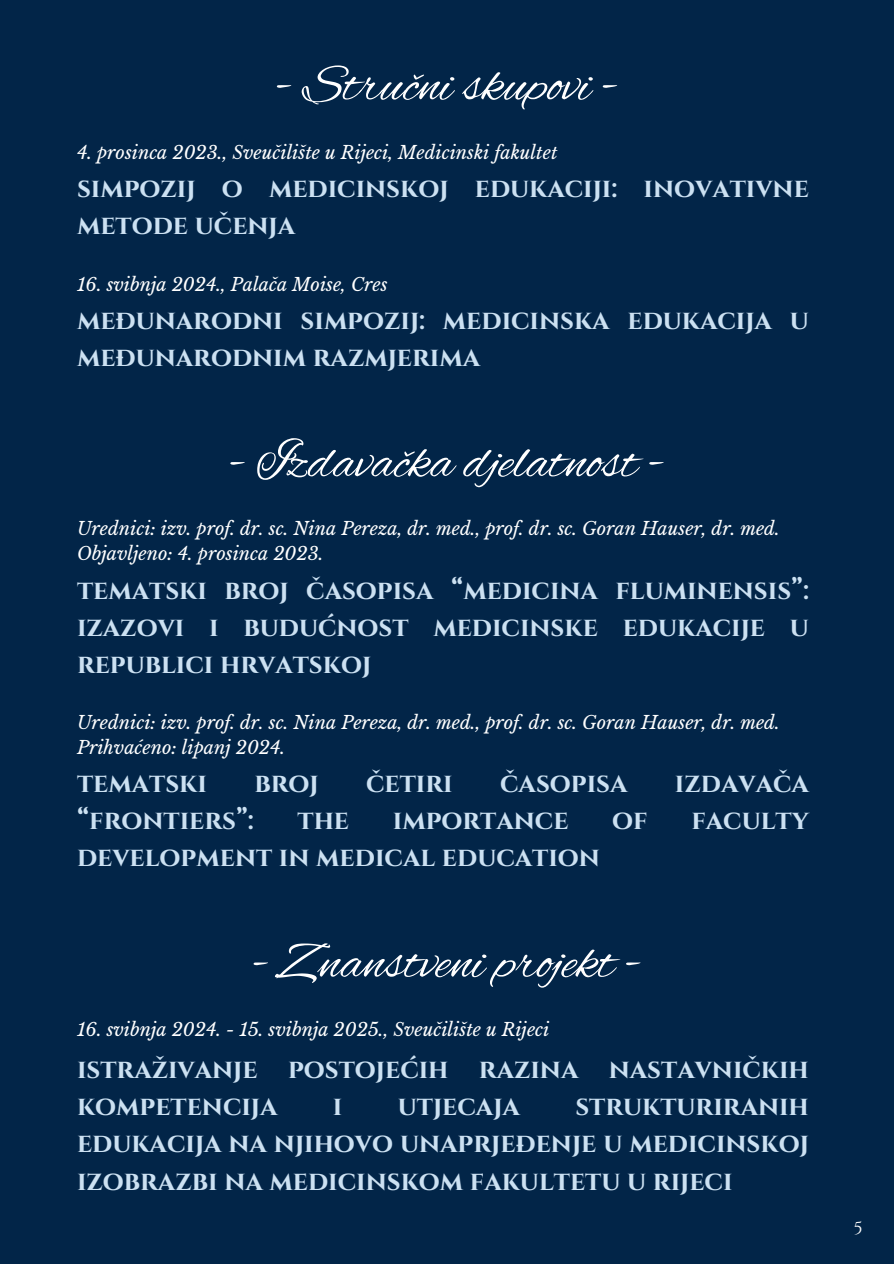
<style>
.page{position:relative;width:894px;height:1264px;background:#fff}
.page>*{position:absolute;margin:0;border:0;box-sizing:border-box;transform-origin:0 0}
.t1{font:54px "Alex Brush";color:#fff}
.t2{font:700 27px/37.2px "Cinzel";color:#cce1f2}
.t3{font:700 22.35px "Cinzel";color:#cce1f2}
.t4{font:italic 18px "Libre Baskerville";color:#fff}
.t5{font:18px "Cinzel";color:#fff}
</style>
<div class="page">
<div style="left:0;top:0;width:893px;height:1263px;background:#022548"></div>
<h1 class="t1" style="left:276px;top:55px;width:343px">- Stručni skupovi -</h1>
<h2 class="t4" style="left:77px;top:141px;width:482px">4. prosinca 2023., Sveučilište u Rijeci, Medicinski fakultet</h2>
<p class="t2" style="left:77px;top:170px;width:733px">SIMPOZIJ O MEDICINSKOJ EDUKACIJI: INOVATIVNE<br>METODE UČENJA</p>
<h2 class="t4" style="left:77px;top:273px;width:312px">16. svibnja 2024., Palača Moise, Cres</h2>
<p class="t2" style="left:77px;top:302px;width:733px">MEDUNARODNI SIMPOZIJ: MEDICINSKA EDUKACIJA U<br>MEDUNARODNIM RAZMJERIMA</p>
<p class="t3" style="left:115px;top:304px;width:10px">-</p>
<h2 class="t3" style="left:115px;top:342px;width:10px">-</h2>
<p class="t1" style="left:229px;top:431px;width:436px">- Izdavačka djelatnost -</p>
<h1 class="t4" style="left:77px;top:518px;width:704px">Urednici: izv. prof. dr. sc. Nina Pereza, dr. med., prof. dr. sc. Goran Hauser, dr. med.</h1>
<p class="t4" style="left:77px;top:543px;width:248px">Objavljeno: 4. prosinca 2023.</p>
<p class="t2" style="left:77px;top:572px;width:733px;text-align:justify">TEMATSKI BROJ ČASOPISA “MEDICINA FLUMINENSIS”:<br>IZAZOVI I BUDUĆNOST MEDICINSKE EDUKACIJE U REPUBLICI HRVATSKOJ</p>
<h2 class="t4" style="left:77px;top:711px;width:704px">Urednici: izv. prof. dr. sc. Nina Pereza, dr. med., prof. dr. sc. Goran Hauser, dr. med.</h2>
<p class="t4" style="left:77px;top:736px;width:210px">Prihvaćeno: lipanj 2024.</p>
<p class="t2" style="left:77px;top:765px;width:131px">TEMATSKI</p>
<p class="t2" style="left:254px;top:765px;width:66px">BROJ</p>
<p class="t2" style="left:366px;top:765px;width:88px">ČETIRI</p>
<p class="t2" style="left:500px;top:765px;width:129px">ČASOPISA</p>
<p class="t2" style="left:674px;top:765px;width:135px">IZDAVAČA</p>
<p class="t2" style="left:77px;top:802px;width:178px">“FRONTIERS”:</p>
<p class="t2" style="left:297px;top:802px;width:53px">THE</p>
<p class="t2" style="left:393px;top:802px;width:177px">IMPORTANCE</p>
<p class="t2" style="left:612px;top:802px;width:37px">OF</p>
<p class="t2" style="left:691px;top:802px;width:119px">FACULTY</p>
<p class="t2" style="left:77px;top:839px;width:524px">DEVELOPMENT IN MEDICAL EDUCATION</p>
<p class="t1" style="left:252px;top:932px;width:390px">- Znanstveni projekt -</p>
<h1 class="t4" style="left:77px;top:1018px;width:473px">16. svibnja 2024. - 15. svibnja 2025., Sveučilište u Rijeci</h1>
<h2 class="t2" style="left:77px;top:1051px;width:733px">ISTRAŽIVANJE POSTOJEĆIH RAZINA NASTAVNIČKIH<br>KOMPETENCIJA</h2>
<h2 class="t2" style="left:77px;top:1088px;width:733px;text-align:justify;text-indent:498px">STRUKTURIRANIH EDUKACIJA NA NJIHOVO UNAPRJEDENJE U MEDICINSKOJ IZOBRAZBI NA MEDICINSKOM FAKULTETU U RIJECI</h2>
<h2 class="t2" style="left:333px;top:1088px;width:11px">I</h2>
<h2 class="t2" style="left:398px;top:1088px;width:123px">UTJECAJA</h2>
<p class="t3" style="left:515px;top:1129px;width:10px">-</p>
<p class="t5" style="left:853px;top:1216px;width:10px">5</p>
</div>
